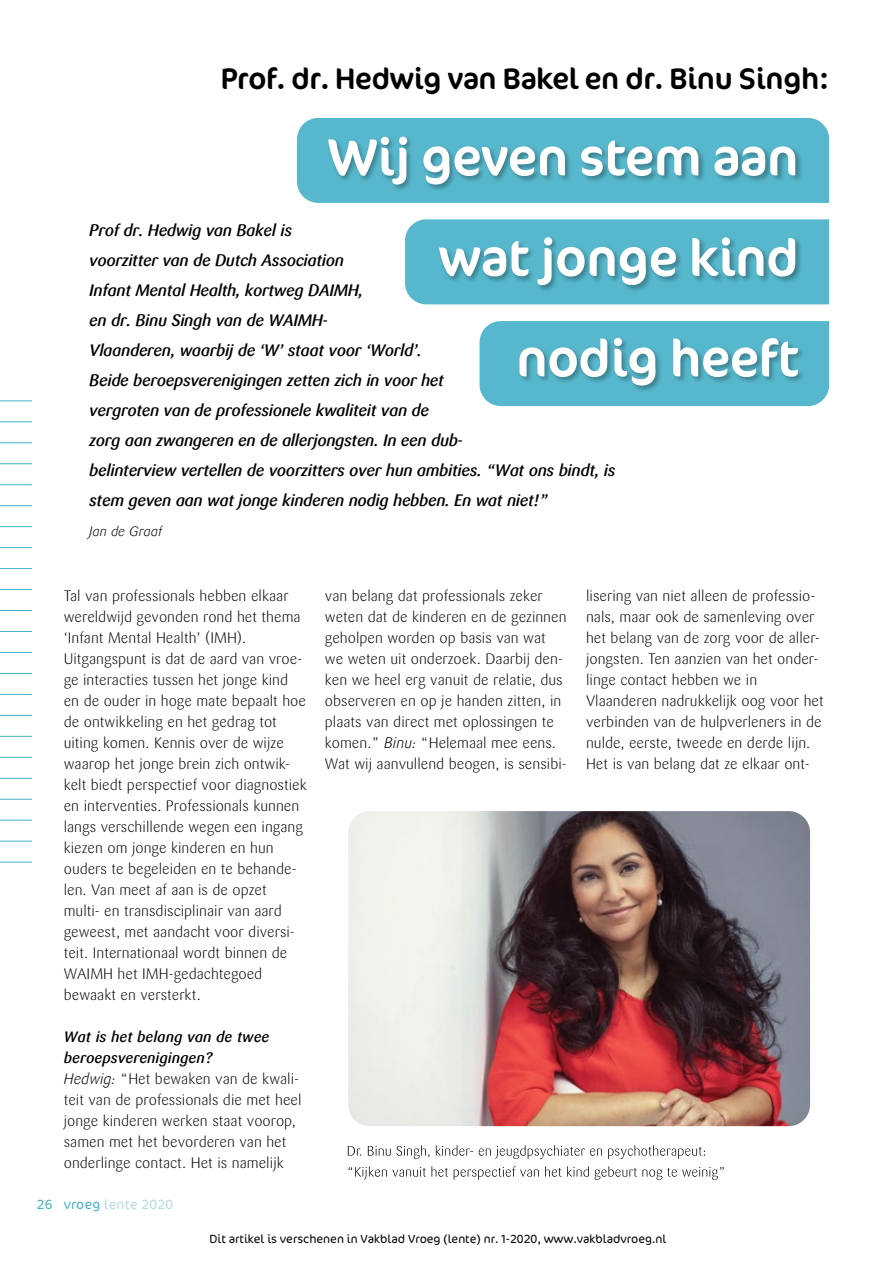
<style>
.page{position:relative;width:893px;height:1263px;background:#fff}
.page>*{position:absolute;margin:0;border:0;box-sizing:border-box;transform-origin:0 0}
.t1{font:30px "Cocon";letter-spacing:-.01em;color:#000}
.t2{font:italic 500 16.5px/30px "Sari";letter-spacing:-.02em;color:#000}
.t3{font:300 15px/21px "Sari";color:#000}
.t4{font:300 13.5px "Cocon";letter-spacing:.02em;color:#b7dae4}
.t5{font:italic 300 13.5px "Sari";color:#000}
.t6{font:300 12px "Cocon";color:#000}
.s1{font-weight:500;font-style:italic}
.s2{font-style:italic}
.s3{color:#44b1c8}
</style>
<div class="page">
<hr style="left:0;top:400px;width:32px;height:1px;background:#44b1c8">
<hr style="left:0;top:421px;width:32px;height:1px;background:#44b1c8">
<hr style="left:0;top:442px;width:32px;height:1px;background:#44b1c8">
<hr style="left:0;top:463px;width:32px;height:1px;background:#44b1c8">
<hr style="left:0;top:484px;width:32px;height:1px;background:#44b1c8">
<hr style="left:0;top:505px;width:32px;height:1px;background:#44b1c8">
<hr style="left:0;top:526px;width:32px;height:1px;background:#44b1c8">
<hr style="left:0;top:547px;width:32px;height:1px;background:#44b1c8">
<hr style="left:0;top:568px;width:32px;height:1px;background:#44b1c8">
<hr style="left:0;top:589px;width:32px;height:1px;background:#44b1c8">
<hr style="left:0;top:610px;width:32px;height:1px;background:#44b1c8">
<hr style="left:0;top:631px;width:32px;height:1px;background:#44b1c8">
<hr style="left:0;top:652px;width:32px;height:1px;background:#44b1c8">
<hr style="left:0;top:673px;width:32px;height:1px;background:#44b1c8">
<hr style="left:0;top:694px;width:32px;height:1px;background:#44b1c8">
<hr style="left:0;top:715px;width:32px;height:1px;background:#44b1c8">
<hr style="left:0;top:736px;width:32px;height:1px;background:#44b1c8">
<hr style="left:0;top:757px;width:32px;height:1px;background:#44b1c8">
<hr style="left:0;top:778px;width:32px;height:1px;background:#44b1c8">
<hr style="left:0;top:799px;width:32px;height:1px;background:#44b1c8">
<hr style="left:0;top:820px;width:32px;height:1px;background:#44b1c8">
<hr style="left:0;top:841px;width:32px;height:1px;background:#44b1c8">
<hr style="left:0;top:862px;width:32px;height:1px;background:#44b1c8">
<div style="left:297px;top:118px;width:532px;height:85px;background:#57b8cd"></div>
<svg style="left:480px;top:321px;width:349px;height:85px;background:#6fbfd0"></svg>
<svg style="left:405px;top:219px;width:424px;height:85px;background:#6fbfd0"></svg>
<div style="left:327px;top:135px;width:476px;height:57px;background:#000;opacity:.3"></div>
<svg style="left:328px;top:137px;width:467px;height:48px"></svg>
<img style="left:348px;top:811px;width:462px;height:315px">
<svg style="left:349px;top:1166px;width:375px;height:14px"></svg>
<svg style="left:348px;top:1145px;width:357px;height:14px"></svg>
<h1 class="t1" style="left:221px;top:60px;width:610px">Prof. dr. Hedwig van Bakel en dr. Binu Singh:</h1>
<p class="t2" style="left:89px;top:215px;width:528px">Prof dr. Hedwig van Bakel is<br>voorzitter van de Dutch Association<br>Infant Mental Health, kortweg DAIMH,<br>en dr. Binu Singh van de WAIMH-<br>Vlaanderen, waarbij de ‘W’ staat voor ‘World’.<br>Beide beroepsverenigingen zetten zich in voor het<br>vergroten van de professionele kwaliteit van de<br>zorg aan zwangeren en de allerjongsten. In een dub-<br>belinterview vertellen de voorzitters over hun ambities. “Wat ons bindt, is stem geven aan wat jonge kinderen nodig hebben. En wat niet!”</p>
<p class="t5" style="left:89px;top:523px;width:74px">Jan de Graaf</p>
<p class="t3" style="left:64px;top:586px;width:244px">Tal van professionals hebben elkaar wereldwijd gevonden rond het thema ‘Infant Mental Health’ (IMH).<br>Uitgangspunt is dat de aard van vroe&shy;ge interacties tussen het jonge kind en de ouder in hoge mate bepaalt hoe de ontwikkeling en het gedrag tot uiting komen. Kennis over de wijze waarop het jonge brein zich ontwik&shy;kelt biedt perspectief voor diagnostiek en interventies. Professionals kunnen langs verschillende wegen een ingang kiezen om jonge kinderen en hun ouders te begeleiden en te behande&shy;len. Van meet af aan is de opzet<br>multi- en transdisciplinair van aard geweest, met aandacht voor diversi&shy;teit. Internationaal wordt binnen de WAIMH het IMH-gedachtegoed bewaakt en versterkt.</p>
<p class="t3" style="left:64px;top:1027px;width:239px"><span class="s1">Wat is het belang van de twee beroepsverenigingen?<br></span><span class="s2">Hedwig:</span> “Het bewaken van de kwali&shy;teit van de professionals die met heel jonge kinderen werken staat voorop, samen met het bevorderen van het onderlinge contact. Het is namelijk</p>
<p class="t4" style="left:37px;top:1196px;width:138px"><span class="s3">26 vroeg</span> lente 2020</p>
<p class="t3" style="left:325px;top:586px;width:243px">van belang dat professionals zeker weten dat de kinderen en de gezinnen geholpen worden op basis van wat we weten uit onderzoek. Daarbij den&shy;ken we heel erg vanuit de relatie, dus observeren en op je handen zitten, in plaats van direct met oplossingen te komen.” <span class="s2">Binu:</span> “Helemaal mee eens.<br>Wat wij aanvullend beogen, is sensibi-</p>
<p class="t3" style="left:586px;top:586px;width:239px">lisering van niet alleen de professio&shy;nals, maar ook de samenleving over het belang van de zorg voor de aller&shy;jongsten. Ten aanzien van het onder&shy;linge contact hebben we in Vlaanderen nadrukkelijk oog voor het verbinden van de hulpverleners in de nulde, eerste, tweede en derde lijn.<br>Het is van belang dat ze elkaar ont-</p>
<p class="t6" style="left:210px;top:1232px;width:458px">Dit artikel is verschenen in Vakblad Vroeg (lente) nr. 1-2020, www.vakbladvroeg.nl</p>
</div>
